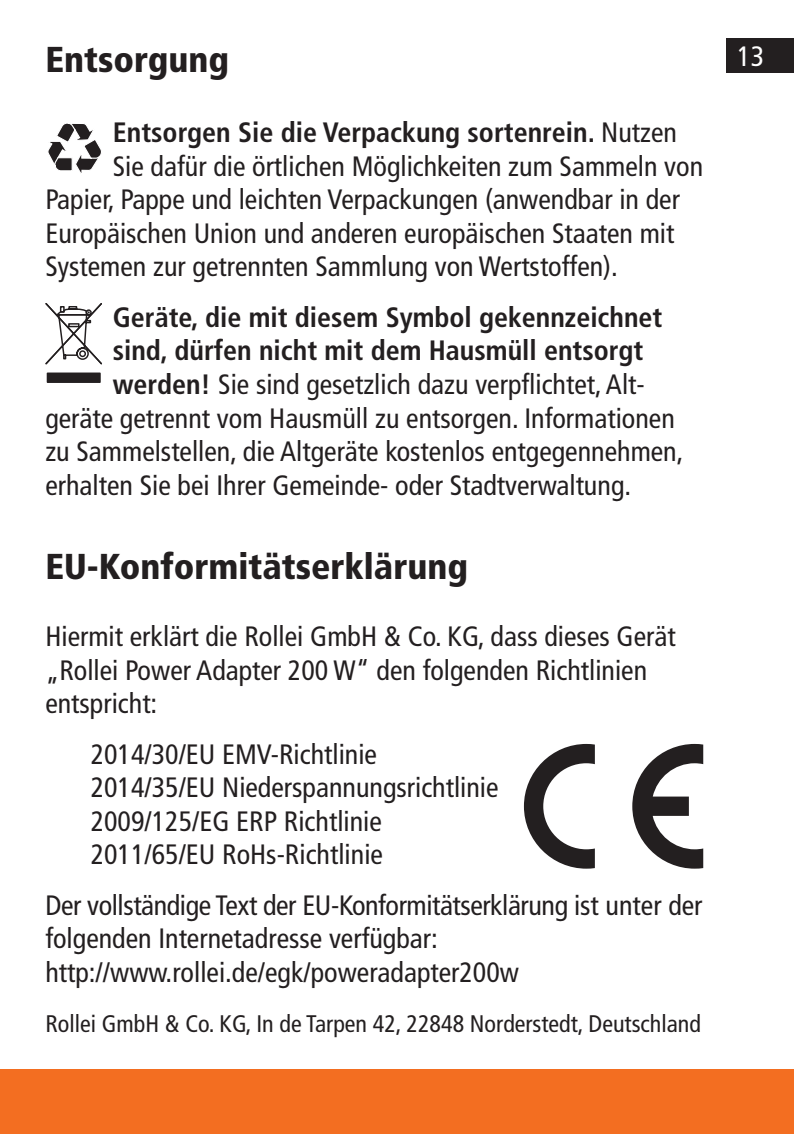
<style>
.page{position:relative;width:794px;height:1134px;background:#fff}
.page>*{position:absolute;margin:0;border:0;box-sizing:border-box;transform-origin:0 0}
.t1{font:900 condensed 36px "Frutiger LT";color:#231f20}
.t2{font:condensed 28px/33.6px "Frutiger LT";color:#231f20}
.t3{font:700 condensed 28px "Frutiger LT";color:#231f20}
.t4{font:condensed 28px "Frutiger LT";color:#fff}
.t5{font:condensed 24px "Frutiger LT";color:#231f20}
.s1{font-weight:400}
.s2{font-weight:700}
</style>
<div class="page">
<div style="left:726px;top:39px;width:68px;height:34px;background:#231f20"></div>
<div style="left:0;top:1069px;width:794px;height:65px;background:#f36e21"></div>
<div style="left:47px;top:373px;width:53px;height:9px;background:#231f20"></div>
<div style="left:47px;top:372px;width:54px;height:11px;border:1px solid #231f20"></div>
<svg style="left:45px;top:303px;width:57px;height:62px"></svg>
<svg style="left:48px;top:123px;width:53px;height:50px"></svg>
<svg style="left:524px;top:744px;width:71px;height:125px"></svg>
<svg style="left:632px;top:744px;width:71px;height:125px"></svg>
<p class="t1" style="left:45px;top:38px;width:185px">Entsorgung</p>
<p class="t4" style="left:737px;top:40px;width:28px">13</p>
<p class="t3" style="left:113px;top:116px;width:565px">Entsorgen Sie die Verpackung sortenrein. <span class="s1">Nutzen</span></p>
<p class="t2" style="left:113px;top:149px;width:592px">Sie dafür die örtlichen Möglichkeiten zum Sammeln von</p>
<p class="t2" style="left:45px;top:183px;width:636px">Papier, Pappe und leichten Verpackungen (anwendbar in der</p>
<p class="t2" style="left:45px;top:216px;width:630px">Europäischen Union und anderen europäischen Staaten mit</p>
<p class="t2" style="left:45px;top:250px;width:570px">Systemen zur getrennten Sammlung von Wertstoffen).</p>
<p class="t3" style="left:113px;top:300px;width:551px">Geräte, die mit diesem Symbol gekennzeichnet</p>
<p class="t3" style="left:113px;top:334px;width:532px">sind, dürfen nicht mit dem Hausmüll entsorgt</p>
<p class="t2" style="left:113px;top:368px;width:533px"><span class="s2">werden!</span> Sie sind gesetzlich dazu verpflichtet, Alt-</p>
<p class="t2" style="left:45px;top:401px;width:631px">geräte getrennt vom Hausmüll zu entsorgen. Informationen</p>
<p class="t2" style="left:45px;top:435px;width:639px">zu Sammelstellen, die Altgeräte kostenlos entgegennehmen,</p>
<p class="t2" style="left:45px;top:468px;width:583px">erhalten Sie bei Ihrer Gemeinde- oder Stadtverwaltung.</p>
<p class="t1" style="left:45px;top:545px;width:424px">EU-Konformitätserklärung</p>
<p class="t2" style="left:45px;top:620px;width:632px">Hiermit erklärt die Rollei GmbH &amp; Co. KG, dass dieses Gerät „Rollei Power Adapter 200 W“ den folgenden Richtlinien entspricht:</p>
<p class="t2" style="left:91px;top:737px;width:288px">2014/30/EU EMV-Richtlinie</p>
<p class="t2" style="left:91px;top:771px;width:409px">2014/35/EU Niederspannungsrichtlinie</p>
<p class="t2" style="left:91px;top:804px;width:293px">2009/125/EG ERP Richtlinie</p>
<p class="t2" style="left:91px;top:838px;width:294px">2011/65/EU RoHs-Richtlinie</p>
<p class="t2" style="left:45px;top:888px;width:658px">Der vollständige Text der EU-Konformitätserklärung ist unter der folgenden Internetadresse verfügbar: http://www.rollei.de/egk/poweradapter200w</p>
<p class="t5" style="left:45px;top:1010px;width:657px">Rollei GmbH &amp; Co. KG, In de Tarpen 42, 22848 Norderstedt, Deutschland</p>
</div>
